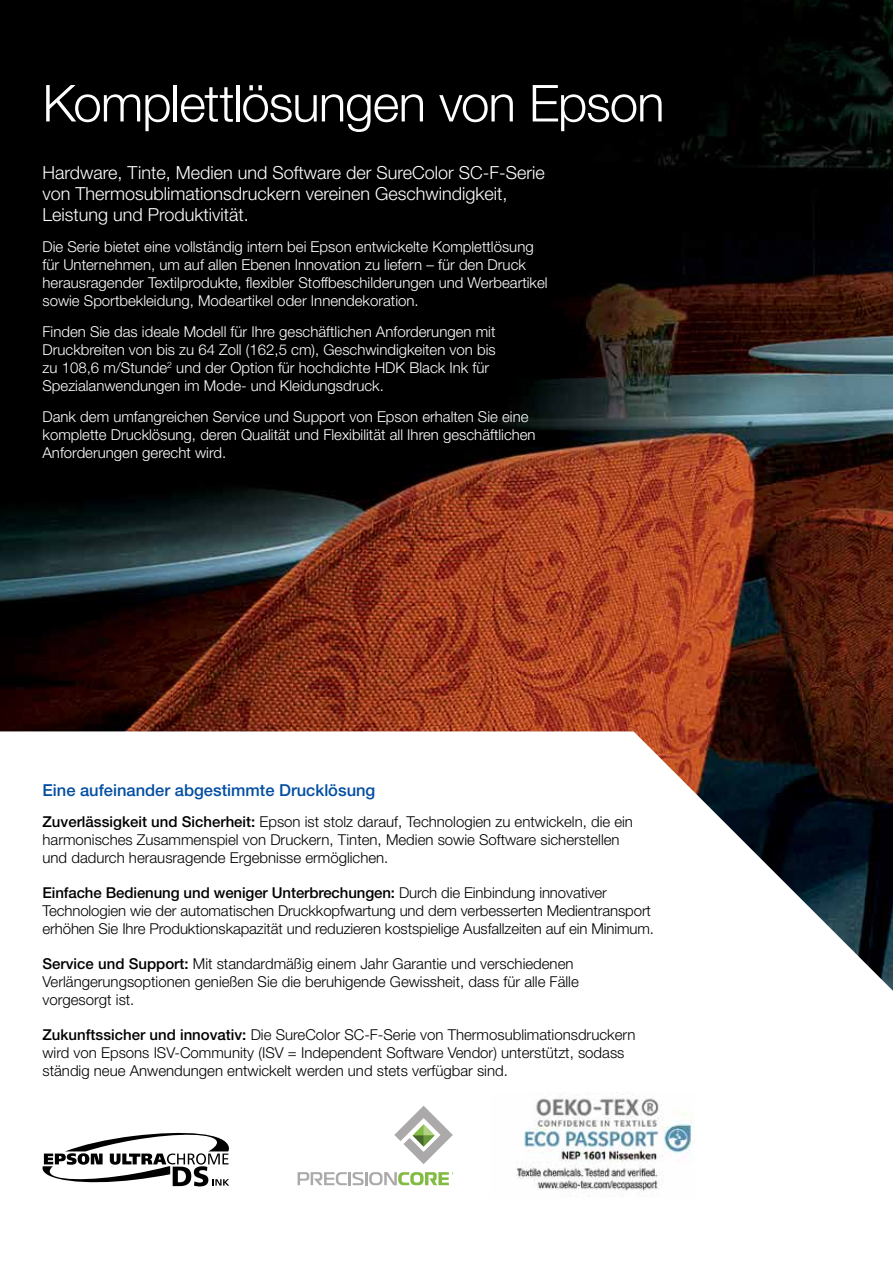
<style>
.page{position:relative;width:893px;height:1263px;background:#fff}
.page>*{position:absolute;margin:0;border:0;box-sizing:border-box;transform-origin:0 0}
.t1{font:300 51px "Helvetica Neue LT Pro";letter-spacing:-.02em;color:#fff}
.t2{font:300 18px/21px "Helvetica Neue LT Pro";color:#fff}
.t3{font:500 16.5px "Helvetica Neue LT Pro";color:#034ea2}
.t4{font:300 15px/18px "Helvetica Neue LT Pro";color:#000}
.t5{font:300 15px/18px "Helvetica Neue LT Pro";color:#fff}
.s1{font-weight:500}
</style>
<div class="page">
<img style="left:0;top:0;width:893px;height:731px">
<svg style="left:0;top:731px;width:893px;height:456px"></svg>
<svg style="left:298px;top:1172px;width:155px;height:13px"></svg>
<svg style="left:394px;top:1106px;width:59px;height:58px"></svg>
<svg style="left:43px;top:1130px;width:186px;height:56px"></svg>
<img style="left:491px;top:1092px;width:203px;height:100px">
<h1 class="t1" style="left:43px;top:72px;width:624px">Komplettlösungen von Epson</h1>
<p class="t2" style="left:43px;top:162px;width:504px">Hardware, Tinte, Medien und Software der SureColor SC-F-Serie von Thermosublimationsdruckern vereinen Geschwindigkeit,<br>Leistung und Produktivität.</p>
<p class="t5" style="left:43px;top:237px;width:507px">Die Serie bietet eine vollständig intern bei Epson entwickelte Komplettlösung für Unternehmen, um auf allen Ebenen Innovation zu liefern – für den Druck herausragender Textilprodukte, flexibler Stoffbeschilderungen und Werbeartikel sowie Sportbekleidung, Modeartikel oder Innendekoration.</p>
<p class="t5" style="left:43px;top:322px;width:455px">Finden Sie das ideale Modell für Ihre geschäftlichen Anforderungen mit Druckbreiten von bis zu 64 Zoll (162,5 cm), Geschwindigkeiten von bis zu 108,6 m/Stunde<sup>2</sup> und der Option für hochdichte HDK Black Ink für Spezialanwendungen im Mode- und Kleidungsdruck.</p>
<p class="t5" style="left:43px;top:407px;width:495px">Dank dem umfangreichen Service und Support von Epson erhalten Sie eine komplette Drucklösung, deren Qualität und Flexibilität all Ihren geschäftlichen<br>Anforderungen gerecht wird.</p>
<p class="t3" style="left:43px;top:780px;width:334px">Eine aufeinander abgestimmte Drucklösung</p>
<p class="t4" style="left:43px;top:812px;width:592px"><span class="s1">Zuverlässigkeit und Sicherheit:</span> Epson ist stolz darauf, Technologien zu entwickeln, die ein harmonisches Zusammenspiel von Druckern, Tinten, Medien sowie Software sicherstellen und dadurch herausragende Ergebnisse ermöglichen.</p>
<p class="t4" style="left:43px;top:883px;width:613px"><span class="s1">Einfache Bedienung und weniger Unterbrechungen:</span> Durch die Einbindung innovativer<br>Technologien wie der automatischen Druckkopfwartung und dem verbesserten Medientransport erhöhen Sie Ihre Produktionskapazität und reduzieren kostspielige Ausfallzeiten auf ein Minimum.</p>
<p class="t4" style="left:43px;top:954px;width:538px"><span class="s1">Service und Support:</span> Mit standardmäßig einem Jahr Garantie und verschiedenen<br>Verlängerungsoptionen genießen Sie die beruhigende Gewissheit, dass für alle Fälle vorgesorgt ist.</p>
<p class="t4" style="left:43px;top:1025px;width:594px"><span class="s1">Zukunftssicher und innovativ:</span> Die SureColor SC-F-Serie von Thermosublimationsdruckern wird von Epsons ISV-Community (ISV = Independent Software Vendor) unterstützt, sodass ständig neue Anwendungen entwickelt werden und stets verfügbar sind.</p>
</div>
